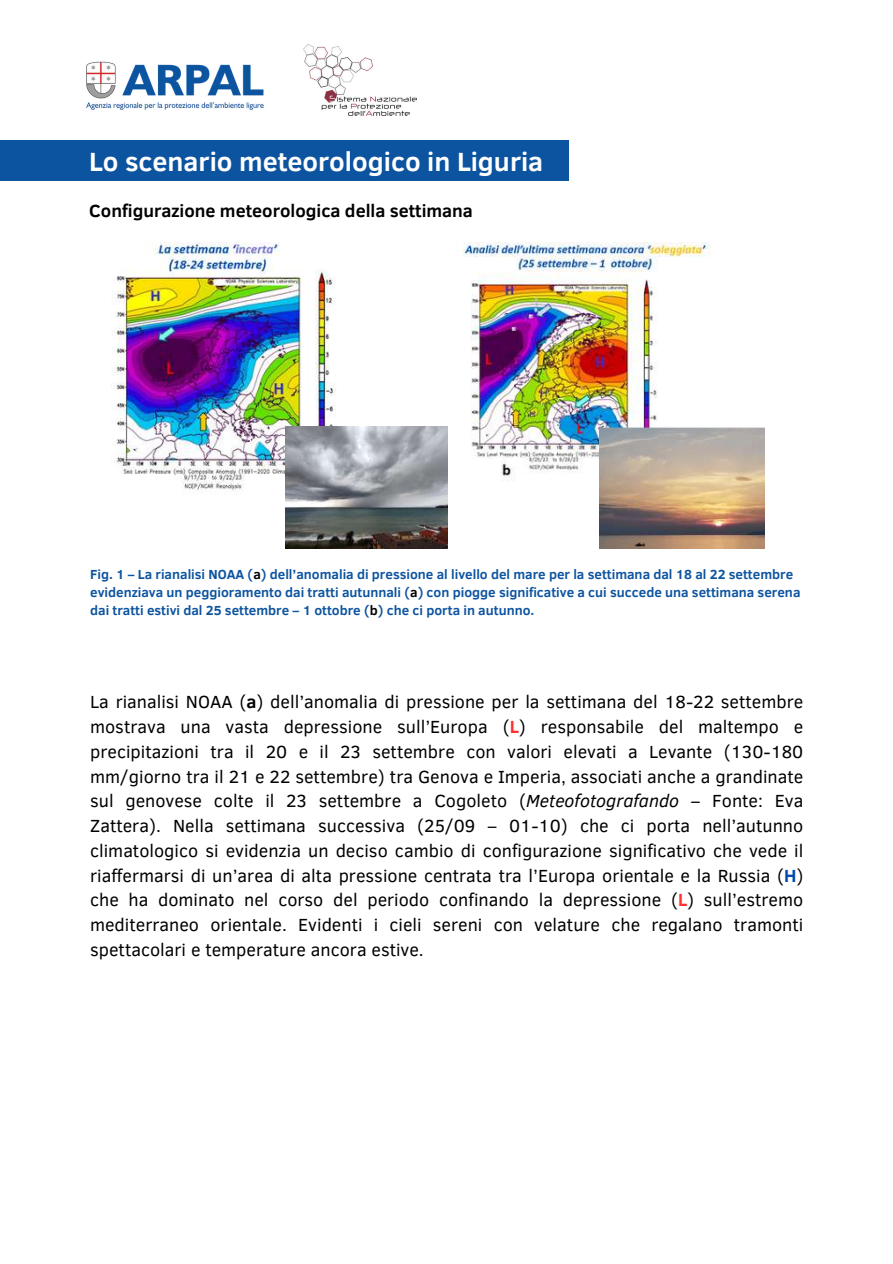
<style>
.page{position:relative;width:893px;height:1264px;background:#fff}
.page>*{position:absolute;margin:0;border:0;box-sizing:border-box;transform-origin:0 0}
.t1{font:700 27px "Clear Sans";color:#fff}
.t2{font:18px/24.8px "Clear Sans";color:#000;text-align:justify}
.t3{font:700 18px "Clear Sans";color:#000}
.t4{font:700 13.5px/18px "Clear Sans";color:#0d54a0}
.s1{color:#000}
.s2{font-weight:700}
.s3{font-weight:700;color:#ff3131}
.s4{font-style:italic}
.s5{font-weight:700;color:#004aad}
</style>
<div class="page">
<div style="left:0;top:140px;width:568px;height:40px;background:#0d54a0"></div>
<img style="left:87px;top:44px;width:329px;height:71px">
<img style="left:111px;top:242px;width:241px;height:253px">
<img style="left:285px;top:427px;width:162px;height:121px">
<img style="left:461px;top:242px;width:250px;height:235px">
<img style="left:599px;top:427px;width:165px;height:121px">
<h1 class="t1" style="left:89px;top:142px;width:455px">Lo scenario meteorologico in Liguria</h1>
<p class="t3" style="left:89px;top:197px;width:385px">Configurazione meteorologica della settimana</p>
<p class="t4" style="left:90px;top:565px;width:711px">Fig. 1 – La rianalisi NOAA (<span class="s1">a</span>) dell’anomalia di pressione al livello del mare per la settimana dal 18 al 22 settembre evidenziava un peggioramento dai tratti autunnali (<span class="s1">a</span>) con piogge significative a cui succede una settimana serena dai tratti estivi dal 25 settembre – 1 ottobre (<span class="s1">b</span>) che ci porta in autunno.</p>
<p class="t2" style="left:90px;top:688px;width:714px">La rianalisi NOAA (<span class="s2">a</span>) dell’anomalia di pressione per la settimana del 18-22 settembre mostrava una vasta depressione sull’Europa (<span class="s3">L</span>) responsabile del maltempo e precipitazioni tra il 20 e il 23 settembre con valori elevati a Levante (130-180 mm/giorno tra il 21 e 22 settembre) tra Genova e Imperia, associati anche a grandinate sul genovese colte il 23 settembre a Cogoleto (<span class="s4">Meteofotografando</span> – Fonte: Eva Zattera). Nella settimana successiva (25/09 – 01-10) che ci porta nell’autunno climatologico si evidenzia un deciso cambio di configurazione significativo che vede il riaffermarsi di un’area di alta pressione centrata tra l’Europa orientale e la Russia (<span class="s5">H</span>) che ha dominato nel corso del periodo confinando la depressione (<span class="s3">L</span>) sull’estremo mediterraneo orientale. Evidenti i cieli sereni con velature che regalano tramonti spettacolari e temperature ancora estive.</p>
</div>
